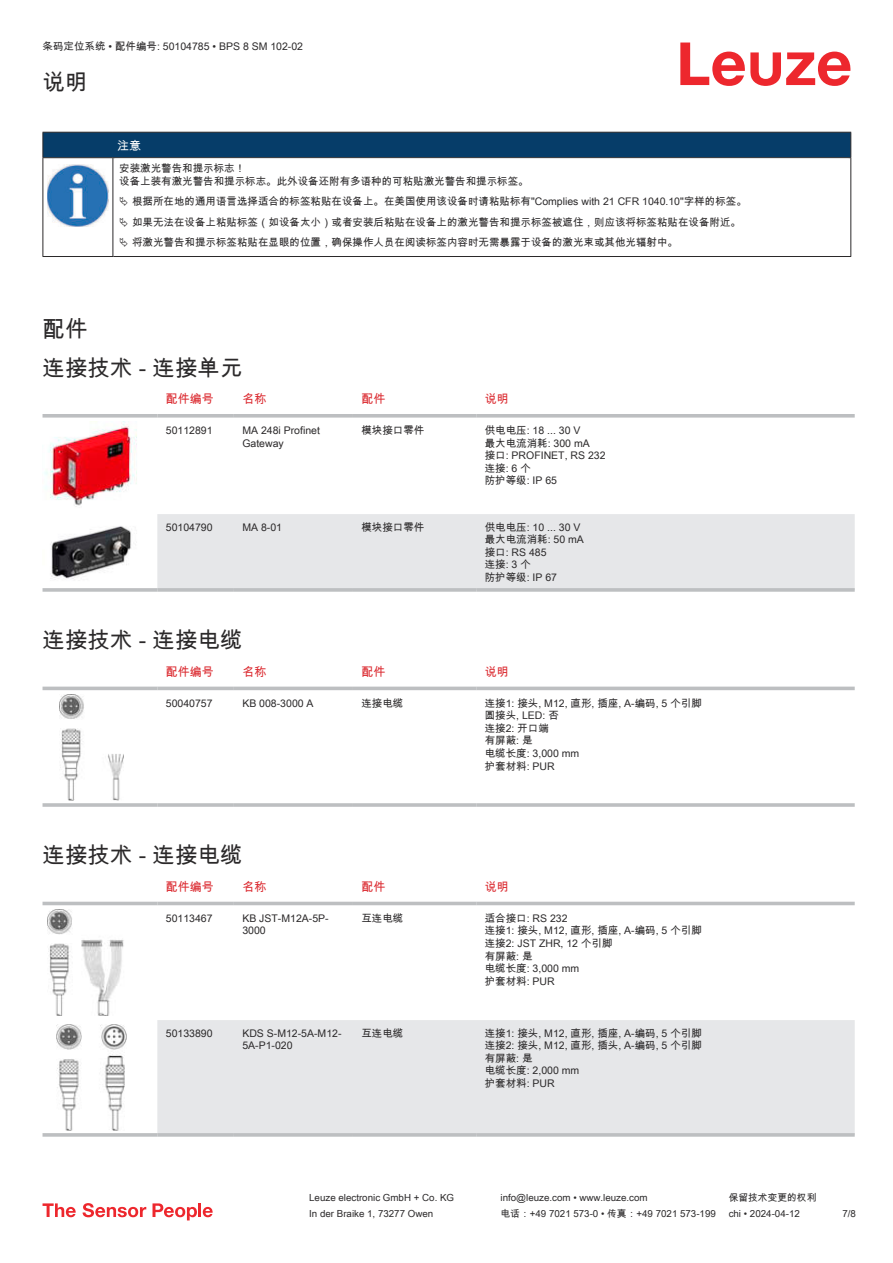
<style>
.page{position:relative;width:893px;height:1263px;background:#fff}
.page>*{position:absolute;margin:0;border:0;box-sizing:border-box;transform-origin:0 0}
.t1{font:22.5px/38.7px "Arial Unicode MS";color:#2b292a}
.t2{font:12px "Arial Unicode MS";color:#db2a30}
.t3{font:12px "Arial Unicode MS";color:#fff}
.t4{font:10.5px/12.6px "Arial Unicode MS";color:#2b292a}
.t5{font:9.75px "Arial Unicode MS";color:#2b292a}
</style>
<div class="page">
<svg style="left:680px;top:43px;width:170px;height:43px"></svg>
<div style="left:157px;top:514px;width:698px;height:74px;background:#e6e7e9"></div>
<svg style="left:43px;top:414px;width:114px;height:4px"></svg>
<svg style="left:157px;top:414px;width:77px;height:4px"></svg>
<svg style="left:234px;top:414px;width:119px;height:4px"></svg>
<svg style="left:353px;top:414px;width:123px;height:4px"></svg>
<svg style="left:476px;top:414px;width:379px;height:4px;background:#c3c5c7"></svg>
<svg style="left:43px;top:588px;width:114px;height:4px"></svg>
<svg style="left:157px;top:588px;width:77px;height:4px"></svg>
<svg style="left:234px;top:588px;width:119px;height:4px"></svg>
<svg style="left:353px;top:588px;width:123px;height:4px"></svg>
<svg style="left:476px;top:588px;width:379px;height:4px;background:#c2c4c6"></svg>
<img style="left:44px;top:422px;width:93px;height:85px">
<img style="left:50px;top:526px;width:81px;height:53px">
<svg style="left:43px;top:686px;width:812px;height:5px;fill:#eeefef"></svg>
<hr style="left:43px;top:687px;width:114px;height:3px;background:#bdbfc1">
<hr style="left:157px;top:687px;width:77px;height:3px;background:#bdbfc1">
<hr style="left:234px;top:687px;width:119px;height:3px;background:#bdbfc1">
<hr style="left:353px;top:687px;width:123px;height:3px;background:#bdbfc1">
<hr style="left:476px;top:687px;width:379px;height:3px;background:#bdbfc1">
<hr style="left:43px;top:803px;width:114px;height:4px;background:#c3c5c7">
<svg style="left:157px;top:803px;width:77px;height:4px"></svg>
<hr style="left:234px;top:803px;width:119px;height:4px;background:#c4c6c7">
<hr style="left:353px;top:803px;width:123px;height:4px;background:#c3c5c7">
<svg style="left:476px;top:803px;width:379px;height:4px;background:#c3c5c7"></svg>
<img style="left:59px;top:694px;width:65px;height:107px">
<svg style="left:43px;top:901px;width:812px;height:140px"></svg>
<div style="left:157px;top:1020px;width:698px;height:113px;background:#e6e7e9"></div>
<hr style="left:43px;top:902px;width:114px;height:3px;background:#bdbfc1">
<hr style="left:157px;top:902px;width:77px;height:3px;background:#bdbfc1">
<hr style="left:234px;top:902px;width:119px;height:3px;background:#bdbfc1">
<hr style="left:353px;top:902px;width:123px;height:3px;background:#bdbfc1">
<hr style="left:476px;top:902px;width:379px;height:3px;background:#bdbfc1">
<svg style="left:43px;top:1133px;width:114px;height:4px"></svg>
<svg style="left:157px;top:1133px;width:77px;height:4px"></svg>
<svg style="left:234px;top:1133px;width:119px;height:4px"></svg>
<svg style="left:353px;top:1133px;width:123px;height:4px"></svg>
<svg style="left:476px;top:1133px;width:379px;height:4px;background:#c3c5c6"></svg>
<img style="left:47px;top:909px;width:89px;height:107px">
<img style="left:56px;top:1024px;width:70px;height:107px">
<svg style="left:43px;top:1203px;width:33px;height:14px"></svg>
<svg style="left:83px;top:1203px;width:63px;height:14px"></svg>
<svg style="left:153px;top:1203px;width:44px;height:17px"></svg>
<hr style="left:198px;top:1203px;width:3px;height:14px;background:#ed272d">
<svg style="left:203px;top:1207px;width:10px;height:10px"></svg>
<svg style="left:44px;top:158px;width:806px;height:98px"></svg>
<div style="left:43px;top:132px;width:808px;height:26px;background:#063d69"></div>
<hr style="left:113px;top:157px;width:738px;height:1px;background:#2b292a">
<hr style="left:43px;top:158px;width:1px;height:94px;background:#2b292a">
<hr style="left:113px;top:158px;width:1px;height:94px;background:#2b292a">
<hr style="left:850px;top:158px;width:1px;height:94px;background:#2b292a">
<hr style="left:43px;top:256px;width:70px;height:1px;background:#2b292a">
<hr style="left:113px;top:256px;width:738px;height:1px;background:#2b292a">
<img style="left:47px;top:164px;width:61px;height:63px">
<svg style="left:115px;top:159px;width:734px;height:93px"></svg>
<svg style="left:120px;top:197px;width:8px;height:9px"></svg>
<svg style="left:120px;top:217px;width:8px;height:10px"></svg>
<svg style="left:120px;top:238px;width:8px;height:9px"></svg>
<p class="t4" style="left:43px;top:40px;width:262px">条码定位系统 • 配件编号: 50104785 • BPS 8 SM 102-02</p>
<h1 class="t1" style="left:43px;top:62px;width:46px">说明</h1>
<p class="t3" style="left:117px;top:137px;width:25px">注意</p>
<p class="t4" style="left:119px;top:162px;width:411px">安装激光警告和提示标志！<br>设备上装有激光警告和提示标志。此外设备还附有多语种的可粘贴激光警告和提示标签。</p>
<p class="t4" style="left:132px;top:191px;width:616px;line-height:20.2px">根据所在地的通用语言选择适合的标签粘贴在设备上。在美国使用该设备时请粘贴标有"Complies with 21 CFR 1040.10"字样的标签。如果无法在设备上粘贴标签（如设备太小）或者安装后粘贴在设备上的激光警告和提示标签被遮住，则应该将标签粘贴在设备附近。将激光警告和提示标签粘贴在显眼的位置，确保操作人员在阅读标签内容时无需暴露于设备的激光束或其他光辐射中。</p>
<h1 class="t1" style="left:43px;top:309px;width:202px">配件<br>连接技术 - 连接单元</h1>
<p class="t2" style="left:166px;top:390px;width:49px">配件编号</p>
<p class="t2" style="left:242px;top:390px;width:25px">名称</p>
<p class="t2" style="left:361px;top:390px;width:25px">配件</p>
<p class="t2" style="left:485px;top:390px;width:25px">说明</p>
<p class="t4" style="left:166px;top:424px;width:48px">50112891</p>
<p class="t4" style="left:242px;top:424px;width:79px">MA 248i Profinet<br>Gateway</p>
<p class="t4" style="left:361px;top:424px;width:64px">模块接口零件</p>
<p class="t4" style="left:485px;top:424px;width:122px">供电电压: 18 ... 30 V<br>最大电流消耗: 300 mA<br>接口: PROFINET, RS 232连接: 6 个<br>防护等级: IP 65</p>
<p class="t4" style="left:166px;top:520px;width:48px">50104790</p>
<p class="t4" style="left:242px;top:520px;width:41px">MA 8-01</p>
<p class="t4" style="left:361px;top:520px;width:64px">模块接口零件</p>
<p class="t4" style="left:485px;top:520px;width:101px">供电电压: 10 ... 30 V最大电流消耗: 50 mA接口: RS 485<br>连接: 3 个<br>防护等级: IP 67</p>
<h1 class="t1" style="left:43px;top:620px;width:202px">连接技术 - 连接电缆</h1>
<p class="t2" style="left:166px;top:663px;width:49px">配件编号</p>
<p class="t2" style="left:242px;top:663px;width:25px">名称</p>
<p class="t2" style="left:361px;top:663px;width:25px">配件</p>
<p class="t2" style="left:485px;top:663px;width:25px">说明</p>
<p class="t4" style="left:166px;top:696px;width:48px">50040757</p>
<p class="t4" style="left:242px;top:696px;width:73px">KB 008-3000 A</p>
<p class="t4" style="left:361px;top:696px;width:43px">连接电缆</p>
<p class="t4" style="left:485px;top:696px;width:219px">连接1: 接头, M12, 直形, 插座, A-编码, 5 个引脚圆接头, LED: 否<br>连接2: 开口端<br>有屏蔽: 是<br>电缆长度: 3,000 mm<br>护套材料: PUR</p>
<h1 class="t1" style="left:43px;top:835px;width:202px">连接技术 - 连接电缆</h1>
<p class="t2" style="left:166px;top:878px;width:49px">配件编号</p>
<p class="t2" style="left:242px;top:878px;width:25px">名称</p>
<p class="t2" style="left:361px;top:878px;width:25px">配件</p>
<p class="t2" style="left:485px;top:878px;width:25px">说明</p>
<p class="t4" style="left:166px;top:911px;width:48px">50113467</p>
<p class="t4" style="left:242px;top:911px;width:88px">KB JST-M12A-5P-<br>3000</p>
<p class="t4" style="left:361px;top:911px;width:43px">互连电缆</p>
<p class="t4" style="left:485px;top:911px;width:219px">适合接口: RS 232<br>连接1: 接头, M12, 直形, 插座, A-编码, 5 个引脚连接2: JST ZHR, 12 个引脚<br>有屏蔽: 是<br>电缆长度: 3,000 mm<br>护套材料: PUR</p>
<p class="t4" style="left:166px;top:1026px;width:48px">50133890</p>
<p class="t4" style="left:242px;top:1026px;width:101px">KDS S-M12-5A-M12-<br>5A-P1-020</p>
<p class="t4" style="left:361px;top:1026px;width:43px">互连电缆</p>
<p class="t4" style="left:485px;top:1026px;width:219px">连接1: 接头, M12, 直形, 插座, A-编码, 5 个引脚连接2: 接头, M12, 直形, 插头, A-编码, 5 个引脚有屏蔽: 是<br>电缆长度: 2,000 mm<br>护套材料: PUR</p>
<p class="t5" style="left:309px;top:1191px;width:146px">Leuze electronic GmbH + Co. KG</p>
<p class="t5" style="left:501px;top:1191px;width:149px">info@leuze.com • www.leuze.com</p>
<p class="t5" style="left:729px;top:1191px;width:89px">保留技术变更的权利</p>
<p class="t5" style="left:309px;top:1206px;width:126px">In der Braike 1, 73277 Owen</p>
<p class="t5" style="left:501px;top:1206px;width:217px">电话：+49 7021 573-0 • 传真：+49 7021 573-199</p>
<p class="t5" style="left:729px;top:1206px;width:73px">chi • 2024-04-12</p>
<p class="t5" style="left:842px;top:1206px;width:15px">7/8</p>
</div>
